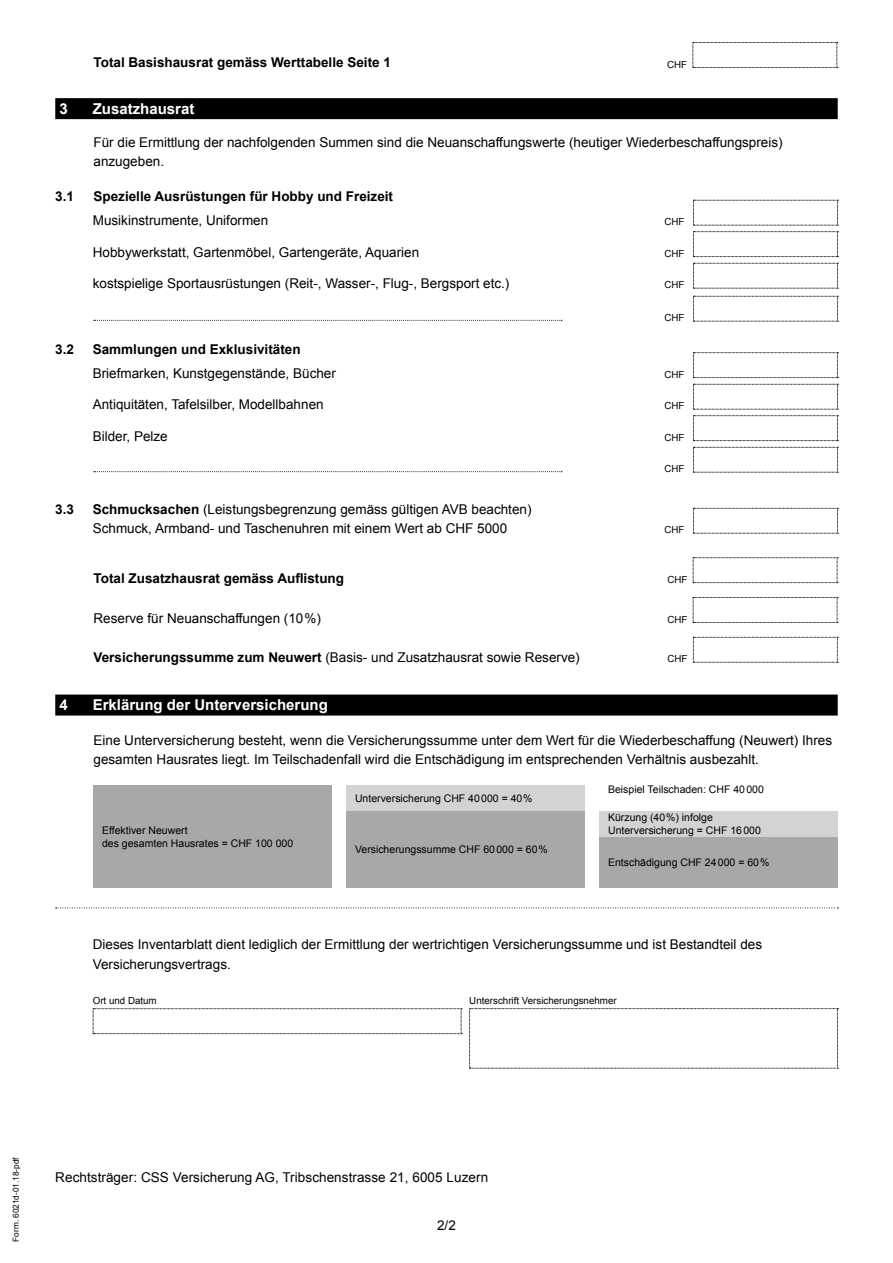
<style>
.page{position:relative;width:893px;height:1263px;background:#fff}
.page>*{position:absolute;margin:0;border:0;box-sizing:border-box;transform-origin:0 0}
.t1{font:700 15px "Arial";color:#fff}
.t2{font:13.5px/19.5px "Arial";color:#000}
.t3{font:700 13.5px "Arial";color:#000}
.t4{font:10.5px/12.8px "Arial";color:#000}
.t5{font:9.75px "Arial";color:#000}
.t6{font:8.25px "Arial";color:#000}
.s1{font-weight:700}
</style>
<div class="page">
<svg style="left:56px;top:907px;width:782px;height:1px"></svg>
<div style="left:55px;top:98px;width:783px;height:21px;background:#000"></div>
<svg style="left:693px;top:200px;width:145px;height:57px"></svg>
<svg style="left:693px;top:263px;width:145px;height:26px"></svg>
<svg style="left:693px;top:296px;width:145px;height:26px"></svg>
<svg style="left:693px;top:352px;width:145px;height:26px"></svg>
<svg style="left:693px;top:384px;width:145px;height:57px"></svg>
<svg style="left:693px;top:447px;width:145px;height:26px"></svg>
<svg style="left:693px;top:508px;width:145px;height:26px"></svg>
<svg style="left:693px;top:557px;width:145px;height:26px"></svg>
<svg style="left:693px;top:597px;width:145px;height:26px"></svg>
<svg style="left:693px;top:637px;width:145px;height:26px"></svg>
<div style="left:55px;top:694px;width:783px;height:21px;background:#000"></div>
<svg style="left:93px;top:1008px;width:369px;height:26px"></svg>
<svg style="left:469px;top:1008px;width:369px;height:61px"></svg>
<svg style="left:693px;top:42px;width:145px;height:26px"></svg>
<svg style="left:94px;top:320px;width:468px;height:1px"></svg>
<svg style="left:94px;top:471px;width:468px;height:1px"></svg>
<div style="left:347px;top:786px;width:238px;height:25px;background:#d3d3d2"></div>
<div style="left:347px;top:811px;width:238px;height:77px;background:#a9a8a6"></div>
<div style="left:94px;top:786px;width:238px;height:102px;background:#a9a8a6"></div>
<div style="left:600px;top:837px;width:238px;height:51px;background:#a9a8a6"></div>
<div style="left:600px;top:811px;width:238px;height:26px;background:#d3d3d2"></div>
<p class="t3" style="left:94px;top:53px;width:299px">Total Basishausrat gemäss Werttabelle Seite 1</p>
<p class="t5" style="left:667px;top:58px;width:22px">CHF</p>
<p class="t1" style="left:59px;top:99px;width:10px">3</p>
<p class="t1" style="left:93px;top:99px;width:103px">Zusatzhausrat</p>
<p class="t2" style="left:94px;top:133px;width:691px">Für die Ermittlung der nachfolgenden Summen sind die Neuanschaffungswerte (heutiger Wiederbeschaffungspreis) anzugeben.</p>
<p class="t3" style="left:55px;top:188px;width:20px">3.1</p>
<p class="t3" style="left:94px;top:188px;width:301px">Spezielle Ausrüstungen für Hobby und Freizeit</p>
<p class="t2" style="left:93px;top:211px;width:177px">Musikinstrumente, Uniformen</p>
<p class="t5" style="left:664px;top:216px;width:22px">CHF</p>
<p class="t2" style="left:93px;top:243px;width:328px">Hobbywerkstatt, Gartenmöbel, Gartengeräte, Aquarien</p>
<p class="t5" style="left:664px;top:247px;width:22px">CHF</p>
<p class="t2" style="left:93px;top:274px;width:418px">kostspielige Sportausrüstungen (Reit-, Wasser-, Flug-, Bergsport etc.)</p>
<p class="t5" style="left:664px;top:279px;width:22px">CHF</p>
<p class="t5" style="left:664px;top:312px;width:22px">CHF</p>
<p class="t3" style="left:55px;top:340px;width:20px">3.2</p>
<p class="t3" style="left:93px;top:340px;width:209px">Sammlungen und Exklusivitäten</p>
<p class="t2" style="left:93px;top:364px;width:245px">Briefmarken, Kunstgegenstände, Bücher</p>
<p class="t5" style="left:664px;top:368px;width:22px">CHF</p>
<p class="t2" style="left:93px;top:395px;width:232px">Antiquitäten, Tafelsilber, Modellbahnen</p>
<p class="t5" style="left:664px;top:400px;width:22px">CHF</p>
<p class="t2" style="left:93px;top:427px;width:77px">Bilder, Pelze</p>
<p class="t5" style="left:664px;top:431px;width:22px">CHF</p>
<p class="t5" style="left:664px;top:463px;width:22px">CHF</p>
<p class="t3" style="left:55px;top:500px;width:20px">3.3</p>
<p class="t2" style="left:93px;top:500px;width:440px"><span class="s1">Schmucksachen</span> (Leistungsbegrenzung gemäss gültigen AVB beachten)<br>Schmuck, Armband- und Taschenuhren mit einem Wert ab CHF 5000</p>
<p class="t5" style="left:664px;top:524px;width:22px">CHF</p>
<p class="t3" style="left:94px;top:569px;width:252px">Total Zusatzhausrat gemäss Auflistung</p>
<p class="t5" style="left:667px;top:573px;width:22px">CHF</p>
<p class="t2" style="left:94px;top:608px;width:229px">Reserve für Neuanschaffungen (10 %)</p>
<p class="t5" style="left:667px;top:613px;width:22px">CHF</p>
<p class="t2" style="left:94px;top:648px;width:488px"><span class="s1">Versicherungssumme zum Neuwert</span> (Basis- und Zusatzhausrat sowie Reserve)</p>
<p class="t5" style="left:667px;top:653px;width:22px">CHF</p>
<p class="t1" style="left:59px;top:695px;width:10px">4</p>
<p class="t1" style="left:93px;top:695px;width:237px">Erklärung der Unterversicherung</p>
<p class="t2" style="left:94px;top:731px;width:740px">Eine Unterversicherung besteht, wenn die Versicherungssumme unter dem Wert für die Wiederbeschaffung (Neuwert) Ihres gesamten Hausrates liegt. Im Teilschadenfall wird die Entschädigung im entsprechenden Verhältnis ausbezahlt.</p>
<p class="t4" style="left:102px;top:824px;width:193px">Effektiver Neuwert<br>des gesamten Hausrates = CHF 100 000</p>
<p class="t4" style="left:355px;top:792px;width:179px">Unterversicherung CHF 40000 = 40 %</p>
<p class="t4" style="left:355px;top:843px;width:194px">Versicherungssumme CHF 60000 = 60 %</p>
<p class="t4" style="left:608px;top:783px;width:157px">Beispiel Teilschaden: CHF 40000</p>
<p class="t4" style="left:608px;top:811px;width:154px">Kürzung (40 %) infolge<br>Unterversicherung = CHF 16000</p>
<p class="t4" style="left:608px;top:856px;width:163px">Entschädigung CHF 24000 = 60 %</p>
<p class="t2" style="left:93px;top:935px;width:671px">Dieses Inventarblatt dient lediglich der Ermittlung der wertrichtigen Versicherungssumme und ist Bestandteil des<br>Versicherungsvertrags.</p>
<p class="t5" style="left:93px;top:994px;width:65px">Ort und Datum</p>
<p class="t5" style="left:469px;top:994px;width:149px">Unterschrift Versicherungsnehmer</p>
<p class="t6" style="left:10px;top:1242px;width:86px;rotate:-90deg">Form. 6021d-01.18-pdf</p>
<p class="t2" style="left:55px;top:1168px;width:434px">Rechtsträger: CSS Versicherung AG, Tribschenstrasse 21, 6005 Luzern</p>
<p class="t2" style="left:437px;top:1216px;width:20px">2/2</p>
</div>
